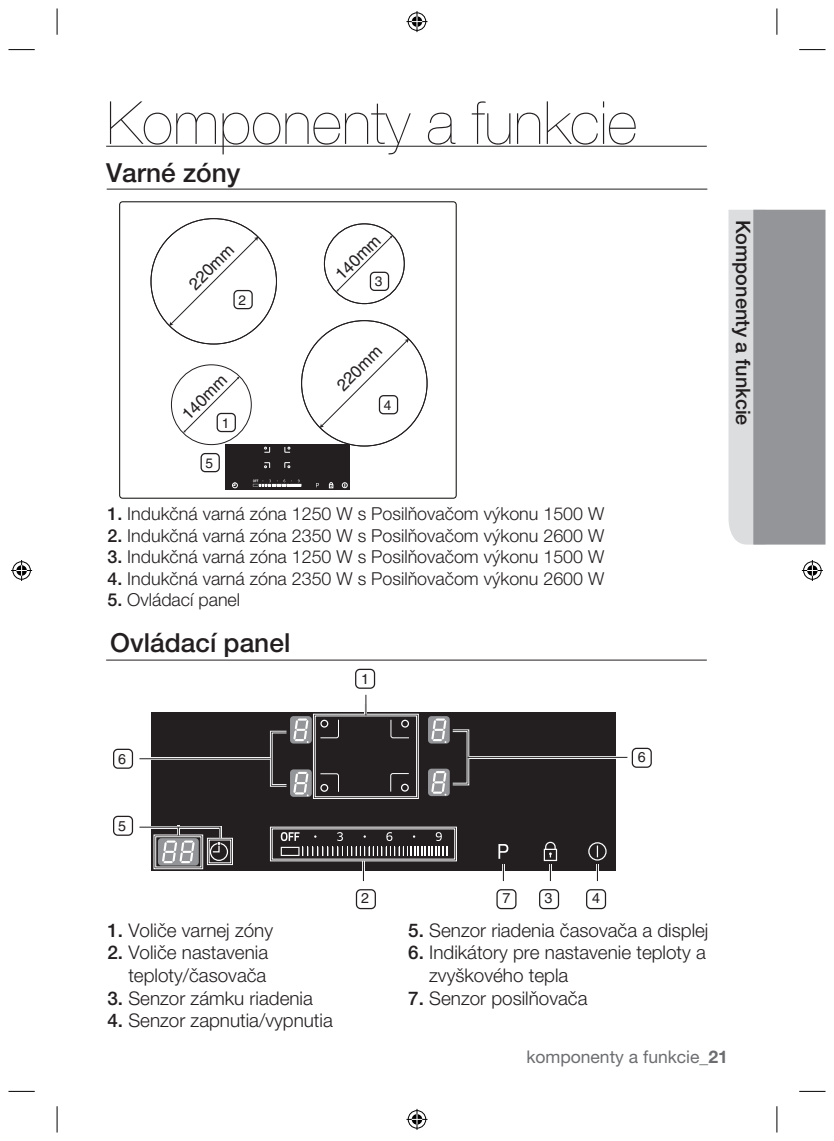
<style>
.page{position:relative;width:834px;height:1141px;background:#fff}
.page>*{position:absolute;margin:0;border:0;box-sizing:border-box;transform-origin:0 0}
.t1{font:200 59.5px "Helvetica Neue LT Pro";color:#231f20}
.t2{font:500 26.25px "Helvetica Neue LT Pro";color:#231f20}
.t3{font:500 19.78px "Helvetica Neue LT Pro";color:#231f20}
.t4{font:300 18.9px/22.6px "Helvetica Neue LT Pro";color:#231f20;text-align:right}
.t5{font:300 17.85px "Helvetica Neue LT Pro";color:#231f20}
.t6{font:17.5px "Helvetica Neue LT Pro";color:#6c6d70}
.t7{font:16.8px "Helvetica";color:#231f20}
.t8{font:14.35px "Helvetica";color:#231f20}
.t9{font:13.65px "Helvetica";color:#231f20}
.s1{font-weight:500}
.s2{font-weight:700}
</style>
<div class="page">
<svg style="left:776px;top:1106px;width:1px;height:26px"></svg>
<svg style="left:776px;top:8px;width:1px;height:27px"></svg>
<svg style="left:57px;top:1106px;width:1px;height:26px"></svg>
<svg style="left:57px;top:8px;width:1px;height:27px"></svg>
<svg style="left:799px;top:1091px;width:26px;height:1px"></svg>
<svg style="left:8px;top:1091px;width:27px;height:1px"></svg>
<svg style="left:799px;top:49px;width:26px;height:1px"></svg>
<svg style="left:8px;top:49px;width:27px;height:1px"></svg>
<svg style="left:406px;top:11px;width:21px;height:21px"></svg>
<svg style="left:406px;top:1109px;width:21px;height:21px"></svg>
<svg style="left:11px;top:560px;width:21px;height:21px"></svg>
<svg style="left:801px;top:560px;width:21px;height:21px"></svg>
<svg style="left:728px;top:210px;width:97px;height:335px;background:#a6a8aa"></svg>
<hr style="left:106px;top:146px;width:600px;height:1px;background:#231f20">
<hr style="left:107px;top:189px;width:600px;height:1px;background:#231f20">
<hr style="left:106px;top:660px;width:600px;height:1px;background:#231f20">
<div style="left:119px;top:201px;width:337px;height:298px;border:1px solid #040503;border-radius:3px"></div>
<div style="left:324px;top:223px;width:80px;height:81px;border:1px solid #231f20;border-radius:50%"></div>
<div style="left:171px;top:364px;width:81px;height:81px;border:1px solid #231f20;border-radius:50%"></div>
<svg style="left:169px;top:237px;width:89px;height:89px"></svg>
<svg style="left:183px;top:377px;width:56px;height:56px"></svg>
<svg style="left:336px;top:236px;width:56px;height:56px"></svg>
<svg style="left:319px;top:339px;width:90px;height:89px"></svg>
<div style="left:216px;top:413px;width:20px;height:19px;border:1px solid #231f20;border-radius:4px"></div>
<div style="left:370px;top:272px;width:19px;height:19px;border:1px solid #231f20;border-radius:4px"></div>
<div style="left:379px;top:395px;width:19px;height:19px;border:1px solid #231f20;border-radius:4px"></div>
<div style="left:200px;top:453px;width:20px;height:19px;border:1px solid #231f20;border-radius:4px"></div>
<div style="left:233px;top:290px;width:20px;height:19px;border:1px solid #231f20;border-radius:4px"></div>
<div style="left:226px;top:444px;width:124px;height:46px;background:#231f20"></div>
<svg style="left:329px;top:483px;width:4px;height:5px"></svg>
<svg style="left:342px;top:483px;width:5px;height:5px"></svg>
<svg style="left:232px;top:482px;width:5px;height:6px"></svg>
<svg style="left:264px;top:447px;width:6px;height:6px"></svg>
<svg style="left:264px;top:462px;width:6px;height:6px"></svg>
<svg style="left:284px;top:447px;width:6px;height:6px"></svg>
<svg style="left:284px;top:462px;width:6px;height:6px"></svg>
<svg style="left:253px;top:480px;width:49px;height:7px"></svg>
<div style="left:151px;top:713px;width:464px;height:158px;background:#231f20"></div>
<div style="left:355px;top:669px;width:20px;height:20px;border:1px solid #231f20;border-radius:4px"></div>
<div style="left:113px;top:749px;width:20px;height:20px;border:1px solid #231f20;border-radius:4px"></div>
<div style="left:539px;top:889px;width:20px;height:20px;border:1px solid #231f20;border-radius:4px"></div>
<div style="left:113px;top:816px;width:20px;height:20px;border:1px solid #231f20;border-radius:4px"></div>
<div style="left:496px;top:889px;width:20px;height:20px;border:1px solid #231f20;border-radius:4px"></div>
<div style="left:586px;top:889px;width:20px;height:20px;border:1px solid #231f20;border-radius:4px"></div>
<div style="left:356px;top:889px;width:20px;height:20px;border:1px solid #231f20;border-radius:4px"></div>
<div style="left:158px;top:838px;width:41px;height:28px;background:linear-gradient(to right,#939598,#939598);border-radius:4px"></div>
<svg style="left:549px;top:864px;width:2px;height:17px"></svg>
<svg style="left:596px;top:864px;width:2px;height:17px"></svg>
<div style="left:313px;top:714px;width:105px;height:85px;border:1px solid #fff"></div>
<div style="left:315px;top:716px;width:102px;height:81px;border:1px solid #fff"></div>
<svg style="left:364px;top:695px;width:3px;height:20px"></svg>
<hr style="left:151px;top:757px;width:119px;height:3px;background:#f2f3f4">
<div style="left:270px;top:731px;width:17px;height:56px;border:1px solid #f2f3f4"></div>
<hr style="left:139px;top:758px;width:131px;height:1px;background:#231f20">
<div style="left:207px;top:838px;width:26px;height:27px;border:1px solid #fff"></div>
<div style="left:209px;top:840px;width:22px;height:23px;border:1px solid #fff"></div>
<div style="left:153px;top:835px;width:50px;height:34px;border:1px solid #fff"></div>
<div style="left:290px;top:716px;width:22px;height:28px;background:#939598;border-radius:4px"></div>
<svg style="left:293px;top:718px;width:15px;height:25px"></svg>
<div style="left:290px;top:769px;width:22px;height:28px;background:#939598;border-radius:4px"></div>
<svg style="left:293px;top:772px;width:15px;height:24px"></svg>
<div style="left:428px;top:716px;width:21px;height:28px;background:#939598;border-radius:4px"></div>
<svg style="left:431px;top:718px;width:15px;height:25px"></svg>
<div style="left:428px;top:769px;width:21px;height:27px;background:#939598;border-radius:4px"></div>
<svg style="left:431px;top:771px;width:15px;height:24px"></svg>
<svg style="left:498px;top:844px;width:10px;height:37px"></svg>
<div style="left:543px;top:849px;width:14px;height:12px;border:1px solid #fff"></div>
<svg style="left:544px;top:842px;width:12px;height:15px"></svg>
<div style="left:588px;top:842px;width:18px;height:19px;border:1px solid #fff;border-radius:50%"></div>
<svg style="left:596px;top:845px;width:2px;height:12px"></svg>
<div style="left:210px;top:843px;width:18px;height:18px;border:1px solid #fff;border-radius:50%"></div>
<svg style="left:139px;top:826px;width:83px;height:37px"></svg>
<svg style="left:320px;top:719px;width:19px;height:20px"></svg>
<div style="left:320px;top:720px;width:8px;height:8px;border:1px solid #fff;border-radius:50%"></div>
<svg style="left:320px;top:773px;width:19px;height:19px"></svg>
<div style="left:320px;top:784px;width:8px;height:8px;border:1px solid #fff;border-radius:50%"></div>
<svg style="left:390px;top:719px;width:19px;height:20px"></svg>
<div style="left:401px;top:720px;width:8px;height:8px;border:1px solid #fff;border-radius:50%"></div>
<svg style="left:390px;top:773px;width:19px;height:19px"></svg>
<div style="left:401px;top:784px;width:8px;height:8px;border:1px solid #fff;border-radius:50%"></div>
<svg style="left:281px;top:832px;width:18px;height:9px"></svg>
<svg style="left:386px;top:832px;width:6px;height:9px"></svg>
<svg style="left:337px;top:832px;width:6px;height:9px"></svg>
<svg style="left:435px;top:832px;width:6px;height:9px"></svg>
<svg style="left:281px;top:847px;width:166px;height:34px"></svg>
<div style="left:631px;top:748px;width:20px;height:20px;border:1px solid #231f20;border-radius:4px"></div>
<hr style="left:468px;top:756px;width:147px;height:3px;background:#f2f3f4">
<hr style="left:467px;top:757px;width:160px;height:1px;background:#231f20">
<h1 class="t1" style="left:107px;top:89px;width:532px">Komponenty a funkcie</h1>
<h2 class="t2" style="left:106px;top:157px;width:136px">Varné zóny</h2>
<p class="t7" style="left:185px;top:280px;width:58px;rotate:-45deg">220mm</p>
<p class="t9" style="left:238px;top:292px;width:9px">2</p>
<p class="t7" style="left:178px;top:410px;width:58px;rotate:-45deg">140mm</p>
<p class="t9" style="left:222px;top:415px;width:9px">1</p>
<p class="t9" style="left:206px;top:455px;width:9px">5</p>
<p class="t7" style="left:331px;top:270px;width:58px;rotate:-45deg">140mm</p>
<p class="t9" style="left:375px;top:274px;width:9px">3</p>
<p class="t7" style="left:332px;top:381px;width:58px;rotate:-45deg">220mm</p>
<p class="t9" style="left:384px;top:397px;width:9px">4</p>
<p class="t5" style="left:107px;top:503px;width:498px"><span class="s1">1.</span> Indukčná varná zóna 1250 W s Posilňovačom výkonu 1500 W</p>
<p class="t5" style="left:107px;top:525px;width:498px"><span class="s1">2.</span> Indukčná varná zóna 2350 W s Posilňovačom výkonu 2600 W</p>
<p class="t5" style="left:107px;top:546px;width:498px"><span class="s1">3.</span> Indukčná varná zóna 1250 W s Posilňovačom výkonu 1500 W</p>
<p class="t5" style="left:107px;top:567px;width:498px"><span class="s1">4.</span> Indukčná varná zóna 2350 W s Posilňovačom výkonu 2600 W</p>
<p class="t5" style="left:107px;top:589px;width:134px"><span class="s1">5.</span> Ovládací panel</p>
<h2 class="t2" style="left:110px;top:627px;width:181px">Ovládací panel</h2>
<p class="t8" style="left:361px;top:671px;width:9px">1</p>
<p class="t3" style="left:754px;top:220px;width:207px;rotate:90deg">Komponenty a funkcie</p>
<p class="t8" style="left:118px;top:751px;width:9px">6</p>
<p class="t8" style="left:118px;top:818px;width:9px">5</p>
<p class="t4" style="left:107px;top:918px;width:167px"><span class="s1">1.</span> Voliče varnej zóny</p>
<p class="t4" style="left:107px;top:941px;width:162px"><span class="s1">2.</span> Voliče nastavenia teploty/časovača</p>
<p class="t4" style="left:107px;top:986px;width:207px"><span class="s1">3.</span> Senzor zámku riadenia</p>
<p class="t4" style="left:107px;top:1009px;width:227px"><span class="s1">4.</span> Senzor zapnutia/vypnutia</p>
<p class="t8" style="left:637px;top:749px;width:9px">6</p>
<p class="t8" style="left:361px;top:890px;width:9px">2</p>
<p class="t8" style="left:502px;top:890px;width:9px">7</p>
<p class="t8" style="left:592px;top:890px;width:9px">4</p>
<p class="t8" style="left:544px;top:890px;width:9px">3</p>
<p class="t4" style="left:408px;top:918px;width:301px"><span class="s1">5.</span> Senzor riadenia časovača a displej</p>
<p class="t4" style="left:429px;top:941px;width:278px;text-align:left;text-indent:-21px"><span class="s1">6.</span> Indikátory pre nastavenie teploty a zvyškového tepla</p>
<p class="t4" style="left:408px;top:986px;width:181px"><span class="s1">7.</span> Senzor posilňovača</p>
<p class="t6" style="left:526px;top:1046px;width:203px">komponenty a funkcie_<span class="s2">21</span></p>
</div>
